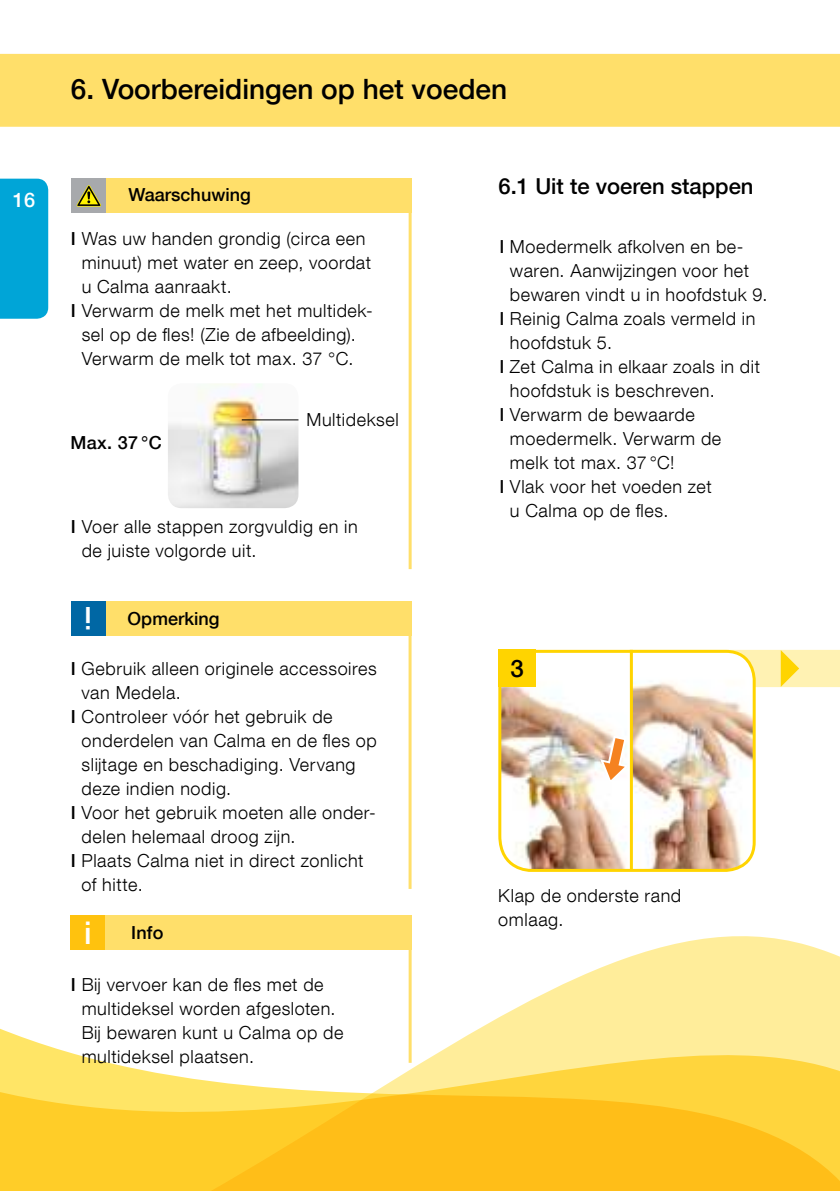
<style>
.page{position:relative;width:840px;height:1191px;background:#fff}
.page>*{position:absolute;margin:0;border:0;box-sizing:border-box;transform-origin:0 0}
.t1{font:500 31.2px "Helvetica Neue LT Com";color:#fff}
.t2{font:500 28px "Helvetica Neue LT Com";color:#000}
.t3{font:500 24px "Helvetica Neue LT Com";color:#000}
.t4{font:500 22px "Helvetica Neue LT Com";color:#000}
.t5{font:500 20px "Helvetica Neue LT Com";color:#fff}
.t6{font:300 18px/24px "Helvetica Neue LT Com";letter-spacing:.03em;color:#000}
.t7{font:500 18px "Helvetica Neue LT Com";color:#000}
.s1{font-weight:500}
</style>
<div class="page">
<svg style="left:0;top:942px;width:839px;height:249px"></svg>
<div style="left:0;top:54px;width:839px;height:73px;background:#ffdf6a"></div>
<svg style="left:498px;top:649px;width:258px;height:223px"></svg>
<div style="left:71px;top:916px;width:340px;height:34px;background:#ffdf6a"></div>
<div style="left:498px;top:649px;width:37px;height:38px;background:#ffd400"></div>
<hr style="left:408px;top:179px;width:3px;height:390px;background:#ffdf6a">
<div style="left:71px;top:916px;width:34px;height:34px;background:#ffc20e"></div>
<img style="left:499px;top:650px;width:340px;height:219px">
<div style="left:71px;top:179px;width:340px;height:34px;background:#ffdf6a"></div>
<hr style="left:408px;top:916px;width:3px;height:146px;background:#ffdf6a">
<div style="left:72px;top:179px;width:34px;height:34px;background:#a7a9ac"></div>
<svg style="left:77px;top:185px;width:24px;height:22px"></svg>
<img style="left:168px;top:383px;width:130px;height:125px">
<div style="left:71px;top:601px;width:340px;height:34px;background:#ffdf6a"></div>
<hr style="left:408px;top:629px;width:3px;height:260px;background:#ffdf6a">
<div style="left:71px;top:601px;width:34px;height:34px;background:#0067a4"></div>
<div style="left:0;top:179px;width:48px;height:140px;background:#00a5d7"></div>
<p class="t5" style="left:13px;top:193px;width:24px">16</p>
<h2 class="t2" style="left:71px;top:79px;width:437px">6. Voorbereidingen op het voeden</h2>
<p class="t7" style="left:128px;top:188px;width:124px">Waarschuwing</p>
<p class="t6" style="left:71px;top:226px;width:296px"><span class="s1">I</span> Was uw handen grondig (circa een</p>
<p class="t6" style="left:82px;top:250px;width:291px">minuut) met water en zeep, voordat</p>
<p class="t6" style="left:82px;top:274px;width:151px">u Calma aanraakt.</p>
<p class="t6" style="left:71px;top:298px;width:303px"><span class="s1">I</span> Verwarm de melk met het multidek-</p>
<p class="t6" style="left:82px;top:322px;width:275px">sel op de fles! (Zie de afbeelding).</p>
<p class="t6" style="left:82px;top:346px;width:273px">Verwarm de melk tot max. 37 °C.</p>
<p class="t7" style="left:70px;top:436px;width:93px">Max. 37 °C</p>
<p class="t6" style="left:306px;top:407px;width:94px">Multideksel</p>
<p class="t6" style="left:82px;top:514px;width:277px;text-indent:-11px"><span class="s1">I</span> Voer alle stappen zorgvuldig en in de juiste volgorde uit.</p>
<h1 class="t1" style="left:92px;top:630px;width:9px;rotate:-180deg">i</h1>
<p class="t6" style="left:71px;top:656px;width:307px"><span class="s1">I</span> Gebruik alleen originele accessoires</p>
<p class="t6" style="left:82px;top:680px;width:101px">van Medela.</p>
<p class="t6" style="left:71px;top:704px;width:263px"><span class="s1">I</span> Controleer vóór het gebruik de</p>
<p class="t6" style="left:82px;top:728px;width:296px">onderdelen van Calma en de fles op</p>
<p class="t6" style="left:82px;top:752px;width:275px">slijtage en beschadiging. Vervang</p>
<p class="t6" style="left:82px;top:776px;width:151px">deze indien nodig.</p>
<p class="t6" style="left:71px;top:800px;width:306px"><span class="s1">I</span> Voor het gebruik moeten alle onder-</p>
<p class="t6" style="left:82px;top:824px;width:215px">delen helemaal droog zijn.</p>
<p class="t6" style="left:71px;top:848px;width:294px"><span class="s1">I</span> Plaats Calma niet in direct zonlicht</p>
<p class="t6" style="left:82px;top:872px;width:63px">of hitte.</p>
<p class="t7" style="left:127px;top:612px;width:93px">Opmerking</p>
<h1 class="t1" style="left:84px;top:921px;width:9px">i</h1>
<p class="t7" style="left:131px;top:926px;width:34px">Info</p>
<p class="t6" style="left:82px;top:971px;width:263px;text-indent:-11px"><span class="s1">I</span> Bij vervoer kan de fles met de multideksel worden afgesloten.<br>Bij bewaren kunt u Calma op de multideksel plaatsen.</p>
<p class="t4" style="left:498px;top:178px;width:256px">6.1 Uit te voeren stappen</p>
<p class="t6" style="left:499px;top:234px;width:245px"><span class="s1">l</span> Moedermelk afkolven en be-</p>
<p class="t6" style="left:509px;top:258px;width:240px">waren. Aanwijzingen voor het</p>
<p class="t6" style="left:509px;top:282px;width:259px">bewaren vindt u in hoofdstuk 9.</p>
<p class="t6" style="left:499px;top:306px;width:257px"><span class="s1">l</span> Reinig Calma zoals vermeld in</p>
<p class="t6" style="left:509px;top:330px;width:103px">hoofdstuk 5.</p>
<p class="t6" style="left:499px;top:354px;width:261px"><span class="s1">l</span> Zet Calma in elkaar zoals in dit</p>
<p class="t6" style="left:509px;top:378px;width:206px">hoofdstuk is beschreven.</p>
<p class="t6" style="left:499px;top:402px;width:196px"><span class="s1">l</span> Verwarm de bewaarde</p>
<p class="t6" style="left:509px;top:426px;width:213px">moedermelk. Verwarm de</p>
<p class="t6" style="left:509px;top:450px;width:166px">melk tot max. 37 °C!</p>
<p class="t6" style="left:499px;top:474px;width:213px"><span class="s1">l</span> Vlak voor het voeden zet</p>
<p class="t6" style="left:509px;top:498px;width:160px">u Calma op de fles.</p>
<h3 class="t3" style="left:510px;top:659px;width:15px">3</h3>
<p class="t6" style="left:498px;top:883px;width:184px">Klap de onderste rand omlaag.</p>
</div>
